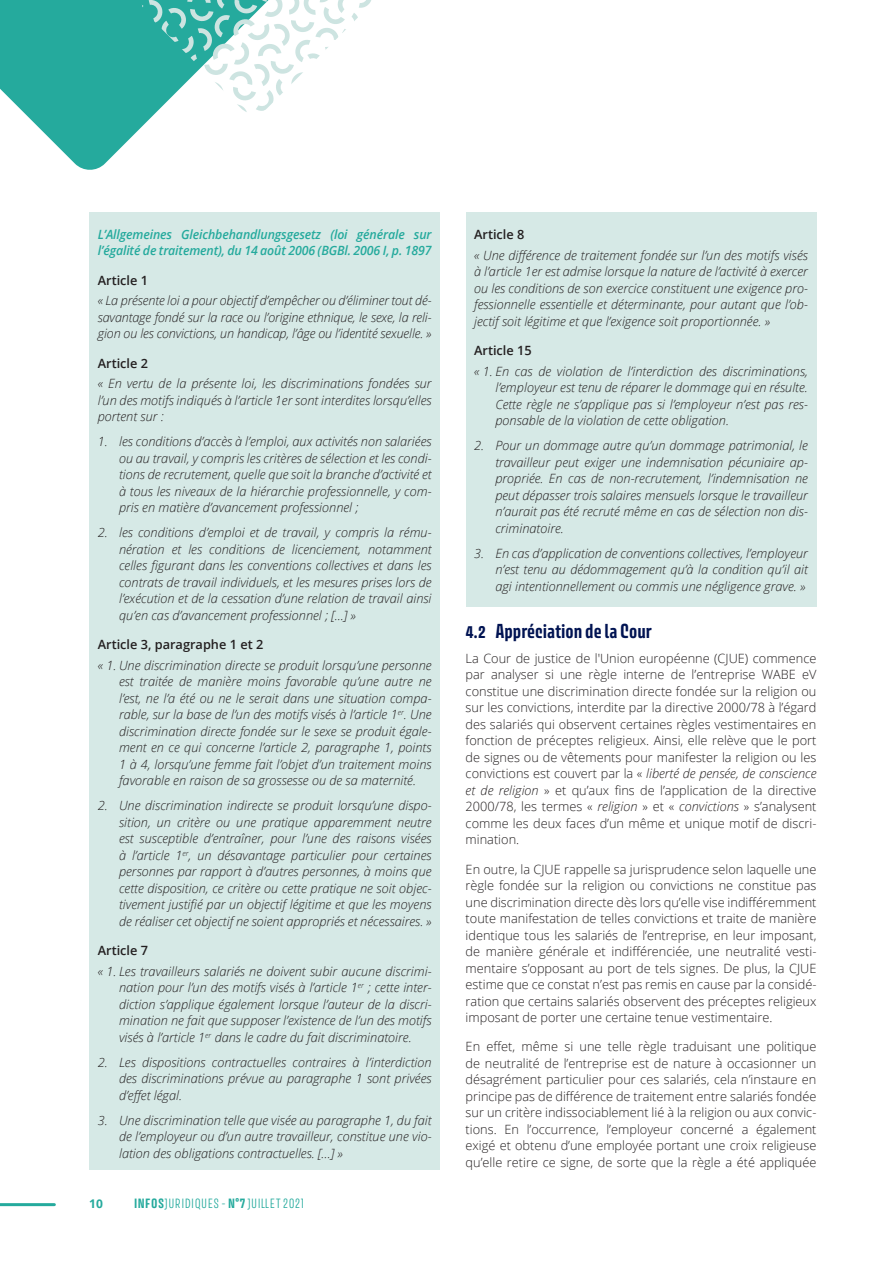
<style>
.page{position:relative;width:893px;height:1263px;background:#fff}
.page>*{position:absolute;margin:0;border:0;box-sizing:border-box;transform-origin:0 0}
.t1{font:700 18px "Avory I Latn";color:#001352}
.Texte_courant_italiq{font:italic 300 12.75px/16.5px "Open Sans";color:#231f20;text-align:justify}
.Texte_courant{font:300 12.75px/16.5px "Open Sans";color:#231f20;text-align:justify}
.Titre_3_dans_encadré{font:italic 600 12.75px/16.5px "Open Sans";letter-spacing:-.01em;color:#25aa9d}
.Titre_4_dans_encadré{font:600 12.75px "Open Sans";color:#231f20}
.t2{font:300 12px "Avory I Latn";letter-spacing:.035em;color:#25aa9d}
.t3{font:700 12px "Open Sans";color:#25aa9d}
.s1{font-weight:700}
.s2{font-style:italic}
</style>
<div class="page">
<svg style="left:0;top:0;width:154px;height:170px;fill:#25aa9d"></svg>
<hr style="left:0;top:1203px;width:54px;height:3px;background:#25aa9d">
<svg style="left:140px;top:0;width:231px;height:115px"></svg>
<div style="left:89px;top:213px;width:351px;height:14px;background:#d6e9e6"></div>
<div style="left:89px;top:220px;width:351px;height:51px;background:#d6e9e6"></div>
<div style="left:89px;top:266px;width:351px;height:34px;background:#d6e9e6"></div>
<div style="left:89px;top:287px;width:351px;height:67px;background:#d6e9e6"></div>
<div style="left:89px;top:349px;width:351px;height:34px;background:#d6e9e6"></div>
<div style="left:89px;top:370px;width:351px;height:67px;background:#d6e9e6"></div>
<div style="left:89px;top:428px;width:351px;height:100px;background:#d6e9e6"></div>
<div style="left:89px;top:519px;width:351px;height:117px;background:#d6e9e6"></div>
<div style="left:89px;top:631px;width:351px;height:34px;background:#d6e9e6"></div>
<div style="left:89px;top:652px;width:351px;height:149px;background:#d6e9e6"></div>
<div style="left:89px;top:792px;width:351px;height:150px;background:#d6e9e6"></div>
<div style="left:89px;top:937px;width:351px;height:34px;background:#d6e9e6"></div>
<div style="left:89px;top:958px;width:351px;height:100px;background:#d6e9e6"></div>
<div style="left:89px;top:1049px;width:351px;height:67px;background:#d6e9e6"></div>
<div style="left:89px;top:1107px;width:351px;height:62px;background:#d6e9e6"></div>
<div style="left:466px;top:213px;width:350px;height:14px;background:#d6e9e6"></div>
<div style="left:466px;top:220px;width:350px;height:35px;background:#d6e9e6"></div>
<div style="left:466px;top:241px;width:350px;height:100px;background:#d6e9e6"></div>
<div style="left:466px;top:336px;width:350px;height:35px;background:#d6e9e6"></div>
<div style="left:466px;top:357px;width:350px;height:84px;background:#d6e9e6"></div>
<div style="left:466px;top:432px;width:350px;height:116px;background:#d6e9e6"></div>
<div style="left:466px;top:539px;width:350px;height:67px;background:#d6e9e6"></div>
<p class="Titre_3_dans_encadré" style="left:98px;top:226px;width:335px">L’Allgemeines Gleichbehandlungsgesetz (loi générale sur l’égalité de traitement), du 14 août 2006 (BGBl. 2006 I, p. 1897</p>
<p class="Titre_4_dans_encadré" style="left:98px;top:271px;width:52px">Article 1</p>
<p class="Texte_courant_italiq" style="left:98px;top:292px;width:335px">« La présente loi a pour objectif d’empêcher ou d’éliminer tout dé&shy;savantage fondé sur la race ou l’origine ethnique, le sexe, la reli&shy;gion ou les convictions, un handicap, l’âge ou l’identité sexuelle. »</p>
<p class="Titre_4_dans_encadré" style="left:98px;top:354px;width:52px">Article 2</p>
<p class="Texte_courant_italiq" style="left:98px;top:375px;width:335px">« En vertu de la présente loi, les discriminations fondées sur l’un des motifs indiqués à l’article 1er sont interdites lorsqu’elles portent sur :</p>
<p class="Texte_courant_italiq" style="left:119px;top:433px;width:314px;text-indent:-21px">1. les conditions d’accès à l’emploi, aux activités non salariées ou au travail, y compris les critères de sélection et les condi&shy;tions de recrutement, quelle que soit la branche d’activité et à tous les niveaux de la hiérarchie professionnelle, y com&shy;pris en matière d’avancement professionnel ;</p>
<p class="Texte_courant_italiq" style="left:119px;top:524px;width:314px;text-indent:-21px">2. les conditions d’emploi et de travail, y compris la rému&shy;nération et les conditions de licenciement, notamment celles figurant dans les conventions collectives et dans les contrats de travail individuels, et les mesures prises lors de l’exécution et de la cessation d’une relation de travail ainsi qu’en cas d’avancement professionnel ; [...] »</p>
<p class="Titre_4_dans_encadré" style="left:98px;top:636px;width:167px">Article 3, paragraphe 1 et 2</p>
<p class="Texte_courant_italiq" style="left:119px;top:656px;width:314px;text-indent:-21px">« 1. Une discrimination directe se produit lorsqu’une personne est traitée de manière moins favorable qu’une autre ne l’est, ne l’a été ou ne le serait dans une situation compa&shy;rable, sur la base de l’un des motifs visés à l’article 1<sup>er</sup>. Une discrimination directe fondée sur le sexe se produit égale&shy;ment en ce qui concerne l’article 2, paragraphe 1, points 1 à 4, lorsqu’une femme fait l’objet d’un traitement moins favorable en raison de sa grossesse ou de sa maternité.</p>
<p class="Texte_courant_italiq" style="left:119px;top:797px;width:314px;text-indent:-21px">2. Une discrimination indirecte se produit lorsqu’une dispo&shy;sition, un critère ou une pratique apparemment neutre est susceptible d’entraîner, pour l’une des raisons visées à l’article 1<sup>er</sup>, un désavantage particulier pour certaines personnes par rapport à d’autres personnes, à moins que cette disposition, ce critère ou cette pratique ne soit objec&shy;tivement justifié par un objectif légitime et que les moyens de réaliser cet objectif ne soient appropriés et nécessaires. »</p>
<p class="Titre_4_dans_encadré" style="left:98px;top:942px;width:52px">Article 7</p>
<p class="Texte_courant_italiq" style="left:119px;top:962px;width:314px;text-indent:-21px">« 1. Les travailleurs salariés ne doivent subir aucune discrimi&shy;nation pour l’un des motifs visés à l’article 1<sup>er</sup> ; cette inter&shy;diction s’applique également lorsque l’auteur de la discri&shy;mination ne fait que supposer l’existence de l’un des motifs visés à l’article 1<sup>er</sup> dans le cadre du fait discriminatoire.</p>
<p class="Texte_courant_italiq" style="left:119px;top:1053px;width:314px;text-indent:-21px">2. Les dispositions contractuelles contraires à l’interdiction des discriminations prévue au paragraphe 1 sont privées d’effet légal.</p>
<p class="Texte_courant_italiq" style="left:119px;top:1111px;width:314px;text-indent:-21px">3. Une discrimination telle que visée au paragraphe 1, du fait de l’employeur ou d’un autre travailleur, constitue une vio&shy;lation des obligations contractuelles. […] »</p>
<p class="t3" style="left:89px;top:1195px;width:15px">10</p>
<p class="t2" style="left:134px;top:1196px;width:171px"><span class="s1">INFOS</span>JURIDIQUES - <span class="s1">N°7</span> JUILLET 2021</p>
<p class="Titre_4_dans_encadré" style="left:474px;top:225px;width:52px">Article 8</p>
<p class="Texte_courant_italiq" style="left:474px;top:246px;width:335px">« Une différence de traitement fondée sur l’un des motifs visés à l’article 1er est admise lorsque la nature de l’activité à exercer ou les conditions de son exercice constituent une exigence pro&shy;fessionnelle essentielle et déterminante, pour autant que l’ob&shy;jectif soit légitime et que l’exigence soit proportionnée. »</p>
<p class="Titre_4_dans_encadré" style="left:474px;top:341px;width:59px">Article 15</p>
<p class="Texte_courant_italiq" style="left:495px;top:362px;width:314px;text-indent:-21px">« 1. En cas de violation de l’interdiction des discriminations, l’employeur est tenu de réparer le dommage qui en résulte.<br>Cette règle ne s’applique pas si l’employeur n’est pas res&shy;ponsable de la violation de cette obligation.</p>
<p class="Texte_courant_italiq" style="left:495px;top:437px;width:314px;text-indent:-21px">2. Pour un dommage autre qu’un dommage patrimonial, le travailleur peut exiger une indemnisation pécuniaire ap&shy;propriée. En cas de non-recrutement, l’indemnisation ne peut dépasser trois salaires mensuels lorsque le travailleur n’aurait pas été recruté même en cas de sélection non dis&shy;criminatoire.</p>
<p class="Texte_courant_italiq" style="left:495px;top:544px;width:314px;text-indent:-21px">3. En cas d’application de conventions collectives, l’employeur n’est tenu au dédommagement qu’à la condition qu’il ait agi intentionnellement ou commis une négligence grave. »</p>
<p class="t1" style="left:466px;top:619px;width:188px">4.2 Appréciation de la Cour</p>
<p class="Texte_courant" style="left:466px;top:649px;width:352px">La Cour de justice de l'Union européenne (CJUE) commence par analyser si une règle interne de l’entreprise WABE eV constitue une discrimination directe fondée sur la religion ou sur les convictions, interdite par la directive 2000/78 à l’égard des salariés qui observent certaines règles vestimentaires en fonction de préceptes religieux. Ainsi, elle relève que le port de signes ou de vêtements pour manifester la religion ou les convictions est couvert par la « <span class="s2">liberté de pensée, de conscience et de religion</span> » et qu’aux fins de l’application de la directive 2000/78, les termes « <span class="s2">religion</span> » et « <span class="s2">convictions</span> » s’analysent comme les deux faces d’un même et unique motif de discri&shy;mination.</p>
<p class="Texte_courant" style="left:466px;top:860px;width:352px">En outre, la CJUE rappelle sa jurisprudence selon laquelle une règle fondée sur la religion ou convictions ne constitue pas une discrimination directe dès lors qu’elle vise indifféremment toute manifestation de telles convictions et traite de manière identique tous les salariés de l’entreprise, en leur imposant, de manière générale et indifférenciée, une neutralité vesti&shy;mentaire s’opposant au port de tels signes. De plus, la CJUE estime que ce constat n’est pas remis en cause par la considé&shy;ration que certains salariés observent des préceptes religieux imposant de porter une certaine tenue vestimentaire.</p>
<p class="Texte_courant" style="left:466px;top:1038px;width:352px">En effet, même si une telle règle traduisant une politique de neutralité de l’entreprise est de nature à occasionner un désagrément particulier pour ces salariés, cela n’instaure en principe pas de différence de traitement entre salariés fondée sur un critère indissociablement lié à la religion ou aux convic&shy;tions. En l’occurrence, l’employeur concerné a également exigé et obtenu d’une employée portant une croix religieuse qu’elle retire ce signe, de sorte que la règle a été appliquée</p>
</div>
